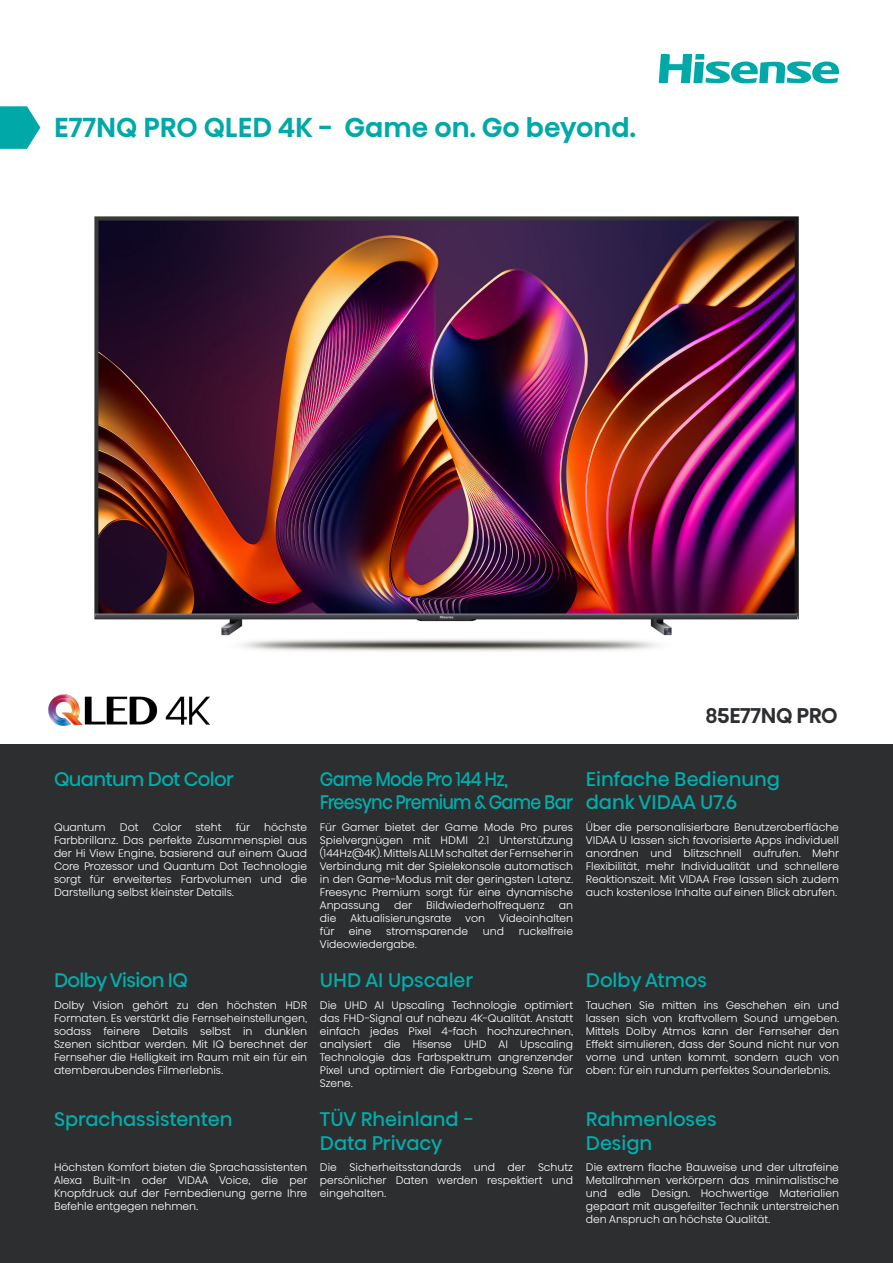
<style>
.page{position:relative;width:893px;height:1263px;background:#fff}
.page>*{position:absolute;margin:0;border:0;box-sizing:border-box;transform-origin:0 0}
.t1{font:500 27px "Hisense Alfabet";color:#00a9a7}
.t2{font:500 21px "Hisense Alfabet";letter-spacing:-.02em;color:#2d2e30}
.t3{font:19.5px/23.4px "Hisense Alfabet";color:#00afad}
.t4{font:19.5px/23.4px "Hisense Alfabet";letter-spacing:-.04em;color:#00afad;scale:.91 1}
.t5{font:19.5px "Hisense Alfabet";letter-spacing:-.03em;color:#00afad}
.t6{font:300 10.8px/13px "Hisense Alfabet";color:#fff;text-align:justify}
</style>
<div class="page">
<div style="left:0;top:744px;width:893px;height:519px;background:#2d2e30"></div>
<img style="left:94px;top:216px;width:705px;height:420px">
<img style="left:241px;top:639px;width:416px;height:12px">
<img style="left:48px;top:694px;width:161px;height:31px">
<svg style="left:659px;top:54px;width:180px;height:29px"></svg>
<svg style="left:0;top:106px;width:40px;height:43px;background:#2ab7b5"></svg>
<p class="t1" style="left:54px;top:108px;width:584px">E77NQ PRO QLED 4K - Game on. Go beyond.</p>
<p class="t2" style="left:705px;top:700px;width:134px">85E77NQ PRO</p>
<p class="t5" style="left:54px;top:763px;width:181px">Quantum Dot Color</p>
<p class="t6" style="left:54px;top:819px;width:53px">Quantum</p>
<p class="t6" style="left:120px;top:819px;width:20px">Dot</p>
<p class="t6" style="left:153px;top:819px;width:30px">Color</p>
<p class="t6" style="left:196px;top:819px;width:27px">steht</p>
<p class="t6" style="left:236px;top:819px;width:16px">für</p>
<p class="t6" style="left:54px;top:819px;width:255px;text-indent:210px">höchste Farbbrillanz. Das perfekte Zusammenspiel aus der Hi View Engine, basierend auf einem Quad Core Prozessor und Quantum Dot Technologie sorgt für erweitertes Farbvolumen und die Darstellung selbst kleinster Details.</p>
<p class="t5" style="left:54px;top:964px;width:135px">Dolby Vision IQ</p>
<p class="t6" style="left:54px;top:997px;width:255px">Dolby Vision gehört zu den höchsten HDR Formaten. Es verstärkt die Fernseheinstellungen, sodass feinere Details selbst in dunklen Szenen sichtbar werden. Mit IQ berechnet der Fernseher die Helligkeit im Raum mit ein für ein atemberaubendes Filmerlebnis.</p>
<p class="t3" style="left:54px;top:1105px;width:180px">Sprachassistenten</p>
<p class="t6" style="left:54px;top:1159px;width:255px">Höchsten Komfort bieten die Sprachassistenten Alexa Built-In oder VIDAA Voice, die per Knopfdruck auf der Fernbedienung gerne Ihre Befehle entgegen nehmen.</p>
<p class="t4" style="left:320px;top:765px;width:280px">Game Mode Pro 144 Hz,<br>Freesync Premium &amp; Game Bar</p>
<p class="t6" style="left:320px;top:819px;width:255px">Für Gamer bietet der Game Mode Pro pures Spielvergnügen mit HDMI 2.1 Unterstützung (144Hz@4K). Mittels ALLM schaltet der Fernseher in Verbindung mit der Spielekonsole automatisch in den Game-Modus mit der geringsten Latenz.<br>Freesync Premium sorgt für eine dynamische Anpassung</p>
<p class="t6" style="left:394px;top:897px;width:20px">der</p>
<p class="t6" style="left:426px;top:897px;width:120px">Bildwiederholfrequenz</p>
<p class="t6" style="left:559px;top:897px;width:16px">an</p>
<p class="t6" style="left:320px;top:910px;width:18px">die</p>
<p class="t6" style="left:350px;top:910px;width:102px">Aktualisierungsrate</p>
<p class="t6" style="left:465px;top:910px;width:21px">von</p>
<p class="t6" style="left:499px;top:910px;width:75px">Videoinhalten</p>
<p class="t6" style="left:320px;top:923px;width:16px">für</p>
<p class="t6" style="left:349px;top:923px;width:24px">eine</p>
<p class="t6" style="left:386px;top:923px;width:84px">stromsparende</p>
<p class="t6" style="left:483px;top:923px;width:23px">und</p>
<p class="t6" style="left:519px;top:923px;width:56px">ruckelfreie</p>
<p class="t6" style="left:320px;top:936px;width:99px">Videowiedergabe.</p>
<p class="t3" style="left:320px;top:967px;width:155px">UHD AI Upscaler</p>
<p class="t6" style="left:320px;top:997px;width:255px">Die UHD AI Upscaling Technologie optimiert das FHD-Signal auf nahezu 4K-Qualität. Anstatt einfach jedes Pixel 4-fach hochzurechnen, analysiert die Hisense UHD AI Upscaling Technologie das Farbspektrum angrenzender Pixel und optimiert die Farbgebung Szene für Szene.</p>
<p class="t3" style="left:320px;top:1105px;width:155px">TÜV Rheinland -<br>Data Privacy</p>
<p class="t6" style="left:320px;top:1159px;width:255px">Die Sicherheitsstandards und der Schutz persönlicher Daten werden respektiert und eingehalten.</p>
<p class="t3" style="left:586px;top:765px;width:196px">Einfache Bedienung dank VIDAA U7.6</p>
<p class="t6" style="left:586px;top:819px;width:255px">Über die personalisierbare Benutzeroberfläche VIDAA U lassen sich favorisierte Apps individuell anordnen und blitzschnell aufrufen. Mehr Flexibilität, mehr Individualität und schnellere Reaktionszeit. Mit VIDAA Free lassen sich zudem auch kostenlose Inhalte auf einen Blick abrufen.</p>
<p class="t3" style="left:586px;top:967px;width:123px">Dolby Atmos</p>
<p class="t6" style="left:586px;top:997px;width:255px">Tauchen Sie mitten ins Geschehen ein und lassen sich von kraftvollem Sound umgeben.<br>Mittels Dolby Atmos kann der Fernseher den Effekt simulieren, dass der Sound nicht nur von vorne und unten kommt, sondern auch von oben: für ein rundum perfektes Sounderlebnis.</p>
<p class="t3" style="left:586px;top:1105px;width:132px">Rahmenloses</p>
<p class="t3" style="left:586px;top:1129px;width:68px">Design</p>
<p class="t6" style="left:586px;top:1159px;width:255px">Die extrem flache Bauweise und der ultrafeine Metallrahmen verkörpern das minimalistische und edle Design. Hochwertige Materialien gepaart mit ausgefeilter Technik unterstreichen den Anspruch an höchste Qualität.</p>
</div>
